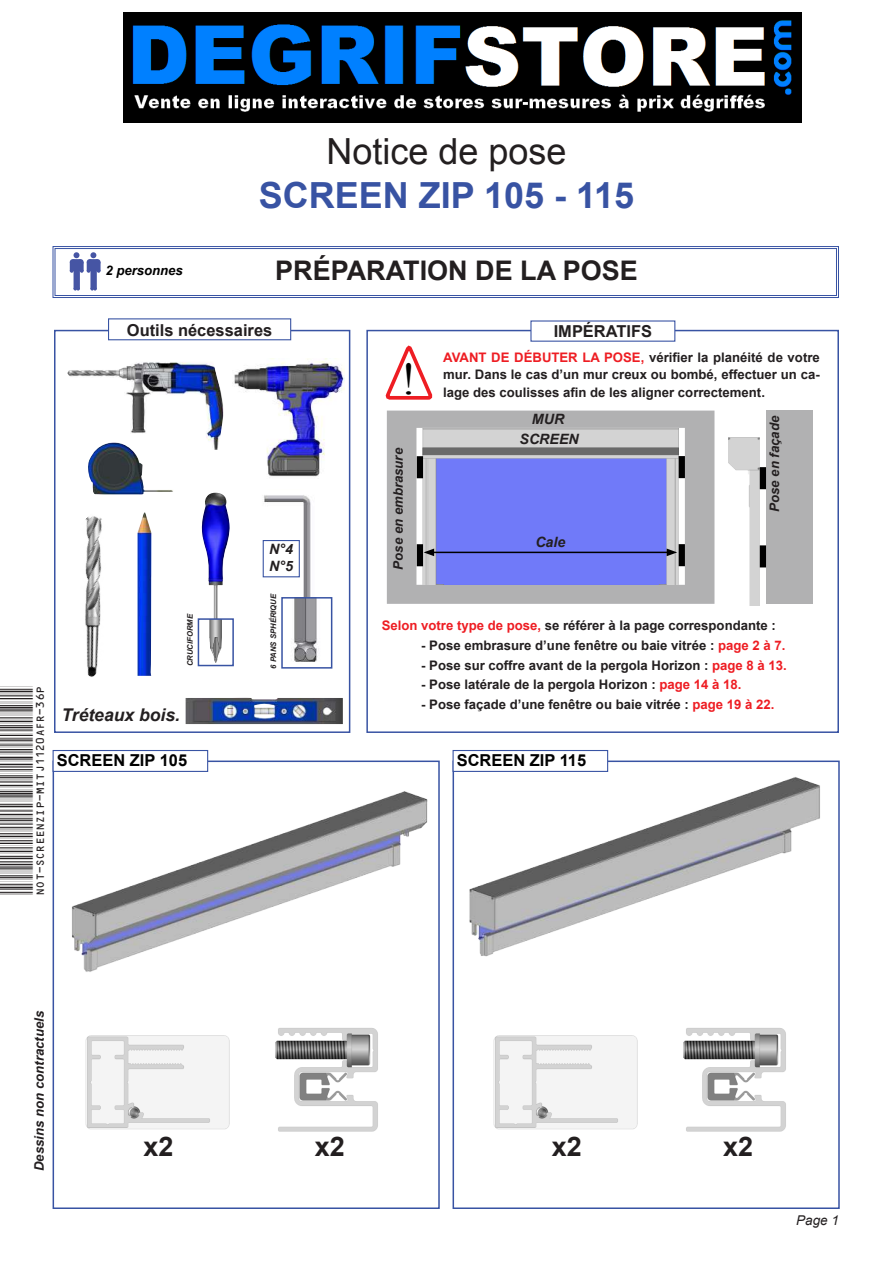
<style>
.page{position:relative;width:893px;height:1263px;background:#fff}
.page>*{position:absolute;margin:0;border:0;box-sizing:border-box;transform-origin:0 0}
.t1{font:45.3px "Times New Roman";color:#000}
.t2{font:45px "C39 Hr P48 Dh Tt";color:#231f20}
.t3{font:700 36px "Arial";color:#3853a3}
.t4{font:36px "Arial";color:#231f20}
.t5{font:700 27px "Arial";color:#231f20}
.t6{font:italic 700 17.55px "Arial";color:#231f20}
.t7{font:700 16.5px "Arial";color:#231f20}
.t8{font:700 16.5px "Arial";color:#000}
.t9{font:italic 700 14.25px/17.1px "Arial";color:#231f20}
.t10{font:italic 13.5px "Arial";color:#231f20}
.t11{font:700 13.2px/17.5px "Arial";color:#231f20;text-align:justify}
.t12{font:italic 700 13.2px "Arial";color:#231f20}
.t13{font:italic 700 13.2px "Arial";color:#000}
.t14{font:italic 700 7.65px "Arial";letter-spacing:-.005em;color:#231f20}
.s1{color:#ee1d23}
</style>
<div class="page">
<div style="left:366px;top:330px;width:473px;height:403px;border:2px solid #3853a3"></div>
<img style="left:728px;top:437px;width:32px;height:169px">
<svg style="left:387px;top:411px;width:327px;height:193px;fill:#b1b1b2"></svg>
<div style="left:54px;top:330px;width:296px;height:403px;border:2px solid #3853a3"></div>
<div style="left:109px;top:319px;width:182px;height:21px;background:#fff"></div>
<div style="left:108px;top:318px;width:183px;height:22px;border:1px solid #3853a3"></div>
<svg style="left:52px;top:246px;width:787px;height:52px"></svg>
<img style="left:423px;top:428px;width:256px;height:157px">
<div style="left:417px;top:456px;width:6px;height:22px;background:#000"></div>
<div style="left:417px;top:544px;width:6px;height:22px;background:#000"></div>
<div style="left:679px;top:456px;width:6px;height:22px;background:#000"></div>
<div style="left:679px;top:544px;width:6px;height:22px;background:#000"></div>
<hr style="left:432px;top:552px;width:237px;height:1px;background:#000">
<svg style="left:667px;top:548px;width:10px;height:8px"></svg>
<svg style="left:424px;top:548px;width:10px;height:8px"></svg>
<div style="left:766px;top:410px;width:46px;height:194px;background:#b1b1b2"></div>
<div style="left:531px;top:321px;width:144px;height:20px;background:#fff"></div>
<div style="left:530px;top:320px;width:145px;height:22px;border:1px solid #3853a3"></div>
<div style="left:760px;top:467px;width:6px;height:22px;background:#000"></div>
<div style="left:760px;top:545px;width:6px;height:22px;background:#000"></div>
<svg style="left:386px;top:345px;width:47px;height:55px"></svg>
<img style="left:88px;top:450px;width:85px;height:45px">
<img style="left:54px;top:511px;width:98px;height:167px">
<img style="left:67px;top:362px;width:156px;height:88px">
<img style="left:262px;top:495px;width:49px;height:102px">
<img style="left:293px;top:600px;width:26px;height:62px">
<div style="left:281px;top:597px;width:51px;height:72px;border:2px solid #3853a3"></div>
<div style="left:263px;top:540px;width:36px;height:37px;background:#fff"></div>
<div style="left:263px;top:540px;width:37px;height:37px;border:1px solid #3853a3"></div>
<img style="left:186px;top:697px;width:157px;height:27px">
<img style="left:201px;top:493px;width:29px;height:170px">
<img style="left:209px;top:621px;width:13px;height:37px">
<div style="left:198px;top:618px;width:36px;height:48px;border:2px solid #3853a3"></div>
<img style="left:453px;top:750px;width:376px;height:224px">
<div style="left:53px;top:760px;width:387px;height:449px;border:2px solid #3853a3"></div>
<img style="left:72px;top:791px;width:356px;height:181px">
<div style="left:53px;top:750px;width:155px;height:21px;background:#fff"></div>
<div style="left:53px;top:750px;width:155px;height:22px;border:1px solid #3853a3"></div>
<img style="left:234px;top:358px;width:110px;height:119px">
<img style="left:85px;top:1035px;width:145px;height:95px">
<img style="left:275px;top:1028px;width:103px;height:104px">
<img style="left:493px;top:1035px;width:145px;height:95px">
<img style="left:683px;top:1028px;width:103px;height:104px">
<img style="left:123px;top:13px;width:678px;height:110px">
<h3 class="t4" style="left:326px;top:128px;width:242px">Notice de pose</h3>
<h3 class="t3" style="left:259px;top:171px;width:377px">SCREEN ZIP 105 - 115</h3>
<p class="t13" style="left:105px;top:262px;width:79px">2 personnes</p>
<h3 class="t5" style="left:275px;top:253px;width:364px">PRÉPARATION DE LA POSE</h3>
<p class="t7" style="left:127px;top:319px;width:147px">Outils nécessaires</p>
<h2 class="t2" style="left:-1px;top:895px;width:210px;rotate:-90deg">NOT-SCREENZIP-MITJ1120AFR-36P</h2>
<p class="t14" style="left:185px;top:666px;width:54px;rotate:-90deg">CRUCIFORME</p>
<h3 class="t6" style="left:62px;top:703px;width:120px">Tréteaux bois.</h3>
<p class="t8" style="left:57px;top:749px;width:132px">SCREEN ZIP 105</p>
<p class="t9" style="left:269px;top:540px;width:25px">N°4<br>N°5</p>
<p class="t14" style="left:268px;top:668px;width:76px;rotate:-90deg">6 PANS SPHÉRIQUE</p>
<h1 class="t1" style="left:401px;top:348px;width:17px">!</h1>
<p class="t12" style="left:389px;top:569px;width:123px;rotate:-90deg">Pose en embrasure</p>
<p class="t7" style="left:554px;top:320px;width:100px">IMPÉRATIFS</p>
<p class="t11" style="left:443px;top:348px;width:378px"><span class="s1">AVANT DE DÉBUTER LA POSE,</span> vérifier la planéité de votre mur. Dans le cas d’un mur creux ou bombé, effectuer un ca&shy;lage des coulisses afin de les aligner correctement.</p>
<p class="t9" style="left:532px;top:411px;width:34px">MUR</p>
<p class="t12" style="left:766px;top:512px;width:97px;rotate:-90deg">Pose en façade</p>
<p class="t9" style="left:519px;top:431px;width:61px">SCREEN</p>
<p class="t9" style="left:535px;top:534px;width:32px">Cale</p>
<p class="t11" style="left:382px;top:617px;width:396px"><span class="s1">Selon votre type de pose,</span> se référer à la page correspondante :</p>
<p class="t11" style="left:421px;top:637px;width:366px">- Pose embrasure d’une fenêtre ou baie vitrée : <span class="s1">page 2 à 7.</span></p>
<p class="t11" style="left:421px;top:657px;width:367px">- Pose sur coffre avant de la pergola Horizon : <span class="s1">page 8 à 13.</span></p>
<p class="t11" style="left:421px;top:676px;width:322px">- Pose latérale de la pergola Horizon : <span class="s1">page 14 à 18.</span></p>
<p class="t11" style="left:421px;top:696px;width:355px">- Pose façade d’une fenêtre ou baie vitrée : <span class="s1">page 19 à 22.</span></p>
<p class="t8" style="left:457px;top:749px;width:131px">SCREEN ZIP 115</p>
<p class="t12" style="left:30px;top:1171px;width:162px;rotate:-90deg">Dessins non contractuels</p>
<h3 class="t5" style="left:144px;top:1128px;width:32px">x2</h3>
<h3 class="t5" style="left:315px;top:1128px;width:32px">x2</h3>
<h3 class="t5" style="left:552px;top:1128px;width:32px">x2</h3>
<h3 class="t5" style="left:723px;top:1128px;width:32px">x2</h3>
<p class="t10" style="left:796px;top:1212px;width:44px">Page 1</p>
</div>
